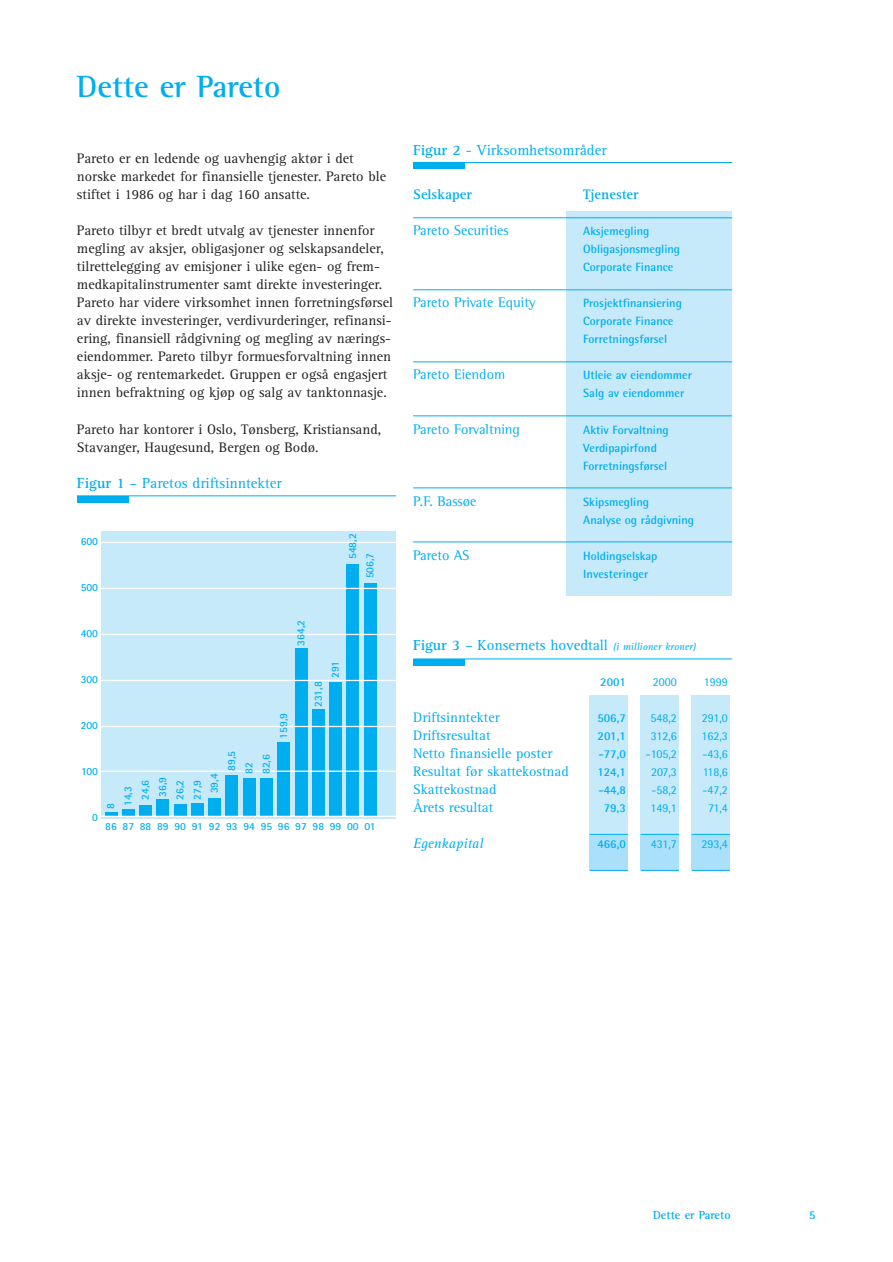
<style>
.page{position:relative;width:893px;height:1262px;background:#fff}
.page>*{position:absolute;margin:0;border:0;box-sizing:border-box;transform-origin:0 0}
.t1{font:700 31.5px "Rotis Semi Serif";color:#00aeef}
.t2{font:15px "Rotis Serif";color:#00aeef}
.t3{font:14.25px/18px "Rotis Serif";color:#231f20}
.t4{font:14.25px "Rotis Serif";color:#00aeef}
.t5{font:14.25px "Rotis Semi Serif";color:#00aeef}
.t6{font:700 14.25px "Rotis Serif";color:#00aeef}
.t7{font:italic 14.25px "Rotis Serif";color:#00aeef}
.t8{font:700 12px/18px "Rotis Semi Sans";color:#00aeef}
.t9{font:12px "Rotis Semi Sans";color:#00aeef}
.t10{font:700 12px "Rotis Semi Serif";color:#00aeef}
.t11{font:700 10.8px/17.2px "Rotis Sans Serif";color:#00aeef}
.s1{font-weight:700}
.s2{font-style:italic;font-size:10.5px}
</style>
<div class="page">
<div style="left:640px;top:695px;width:39px;height:175px;background:#aae0f9"></div>
<div style="left:640px;top:695px;width:39px;height:139px;background:#c6eafa"></div>
<hr style="left:640px;top:834px;width:39px;height:1px;background:#00aeef">
<hr style="left:640px;top:870px;width:39px;height:1px;background:#00aeef">
<div style="left:691px;top:695px;width:39px;height:175px;background:#aae0f9"></div>
<div style="left:691px;top:695px;width:39px;height:139px;background:#c6eafa"></div>
<hr style="left:691px;top:834px;width:39px;height:1px;background:#00aeef">
<hr style="left:691px;top:870px;width:39px;height:1px;background:#00aeef">
<div style="left:589px;top:695px;width:39px;height:175px;background:#aae0f9"></div>
<div style="left:589px;top:695px;width:39px;height:139px;background:#c6eafa"></div>
<hr style="left:589px;top:834px;width:39px;height:1px;background:#00aeef">
<hr style="left:589px;top:870px;width:39px;height:1px;background:#00aeef">
<div style="left:566px;top:211px;width:166px;height:385px;background:#c6eafa"></div>
<hr style="left:413px;top:217px;width:319px;height:1px;background:#00aeef">
<hr style="left:413px;top:289px;width:319px;height:1px;background:#00aeef">
<hr style="left:413px;top:361px;width:319px;height:1px;background:#00aeef">
<hr style="left:413px;top:415px;width:319px;height:1px;background:#00aeef">
<hr style="left:413px;top:487px;width:319px;height:1px;background:#00aeef">
<hr style="left:413px;top:541px;width:319px;height:1px;background:#00aeef">
<hr style="left:413px;top:162px;width:319px;height:1px;background:#00aeef">
<div style="left:413px;top:162px;width:51px;height:7px;background:#00aeef"></div>
<hr style="left:413px;top:658px;width:319px;height:1px;background:#00aeef">
<div style="left:413px;top:659px;width:51px;height:6px;background:#00aeef"></div>
<div style="left:102px;top:531px;width:294px;height:287px;background:#c6eafa"></div>
<hr style="left:77px;top:495px;width:319px;height:1px;background:#00aeef">
<div style="left:77px;top:496px;width:51px;height:6px;background:#00aeef"></div>
<hr style="left:105px;top:812px;width:12px;height:4px;background:#00aeef">
<div style="left:122px;top:809px;width:13px;height:7px;background:#00aeef"></div>
<div style="left:139px;top:805px;width:13px;height:11px;background:#00aeef"></div>
<div style="left:157px;top:799px;width:12px;height:17px;background:#00aeef"></div>
<div style="left:174px;top:804px;width:12px;height:12px;background:#00aeef"></div>
<div style="left:191px;top:803px;width:13px;height:13px;background:#00aeef"></div>
<div style="left:208px;top:798px;width:13px;height:18px;background:#00aeef"></div>
<div style="left:226px;top:775px;width:12px;height:41px;background:#00aeef"></div>
<div style="left:243px;top:778px;width:12px;height:38px;background:#00aeef"></div>
<div style="left:260px;top:778px;width:13px;height:38px;background:#00aeef"></div>
<div style="left:277px;top:742px;width:13px;height:74px;background:#00aeef"></div>
<div style="left:295px;top:648px;width:12px;height:168px;background:#00aeef"></div>
<div style="left:312px;top:709px;width:12px;height:107px;background:#00aeef"></div>
<div style="left:329px;top:682px;width:13px;height:134px;background:#00aeef"></div>
<div style="left:346px;top:564px;width:13px;height:252px;background:#00aeef"></div>
<div style="left:364px;top:583px;width:12px;height:233px;background:#00aeef"></div>
<hr style="left:98px;top:815px;width:298px;height:2px;background:#fff">
<hr style="left:98px;top:770px;width:298px;height:2px;background:#fff">
<hr style="left:98px;top:726px;width:298px;height:1px;background:#fff">
<hr style="left:98px;top:680px;width:298px;height:1px;background:#fff">
<hr style="left:98px;top:634px;width:298px;height:1px;background:#fff">
<hr style="left:98px;top:588px;width:298px;height:1px;background:#fff">
<hr style="left:98px;top:542px;width:298px;height:1px;background:#fff">
<h1 class="t1" style="left:77px;top:75px;width:205px">Dette er Pareto</h1>
<p class="t3" style="left:77px;top:151px;width:310px">Pareto er en ledende og uavhengig aktør i det norske markedet for finansielle tjenester. Pareto ble stiftet i 1986 og har i dag 160 ansatte.</p>
<p class="t3" style="left:77px;top:223px;width:317px">Pareto tilbyr et bredt utvalg av tjenester innenfor megling av aksjer, obligasjoner og selskapsandeler, tilrettelegging av emisjoner i ulike egen- og frem&shy;medkapitalinstrumenter samt direkte investeringer.<br>Pareto har videre virksomhet innen forretningsførsel av direkte investeringer, verdivurderinger, refinansi&shy;ering, finansiell rådgivning og megling av nærings&shy;eiendommer. Pareto tilbyr formuesforvaltning innen aksje- og rentemarkedet. Gruppen er også engasjert innen befraktning og kjøp og salg av tanktonnasje.</p>
<p class="t3" style="left:77px;top:421px;width:306px">Pareto har kontorer i Oslo, Tønsberg, Kristiansand,<br>Stavanger, Haugesund, Bergen og Bodø.</p>
<p class="t2" style="left:77px;top:477px;width:206px"><span class="s1">Figur 1</span> – Paretos driftsinntekter</p>
<p class="t11" style="left:81px;top:533px;width:19px">600</p>
<p class="t11" style="left:81px;top:579px;width:19px">500</p>
<p class="t11" style="left:345px;top:578px;width:46px;text-indent:19px;rotate:-90deg">548,2<br>506,7</p>
<p class="t11" style="left:81px;top:625px;width:19px">400</p>
<p class="t11" style="left:81px;top:672px;width:19px">300</p>
<p class="t11" style="left:81px;top:718px;width:19px">200</p>
<p class="t11" style="left:81px;top:764px;width:19px">100</p>
<p class="t11" style="left:92px;top:810px;width:7px">0</p>
<p class="t11" style="left:103px;top:809px;width:7px;rotate:-90deg">8</p>
<p class="t11" style="left:293px;top:646px;width:27px;rotate:-90deg">364,2</p>
<p class="t11" style="left:120px;top:806px;width:21px;rotate:-90deg">14,3</p>
<p class="t11" style="left:138px;top:800px;width:21px;rotate:-90deg">24,6</p>
<p class="t11" style="left:155px;top:796px;width:21px;rotate:-90deg">36,9</p>
<p class="t11" style="left:172px;top:800px;width:21px;rotate:-90deg">26,2</p>
<p class="t11" style="left:189px;top:800px;width:21px;rotate:-90deg">27,9</p>
<p class="t11" style="left:207px;top:793px;width:21px;rotate:-90deg">39,4</p>
<p class="t11" style="left:224px;top:774px;width:25px;rotate:-90deg">89,5<br>82<br>82,6</p>
<p class="t11" style="left:276px;top:739px;width:27px;rotate:-90deg">159,9</p>
<p class="t11" style="left:310px;top:706px;width:27px;rotate:-90deg">231,8</p>
<p class="t11" style="left:328px;top:678px;width:19px;rotate:-90deg">291</p>
<p class="t11" style="left:105px;top:819px;width:272px">86 87 88 89 90 91 92 93 94 95 96 97 98 99 00 01</p>
<p class="t2" style="left:413px;top:144px;width:195px"><span class="s1">Figur 2</span> - Virksomhetsområder</p>
<p class="t6" style="left:413px;top:189px;width:60px">Selskaper</p>
<p class="t6" style="left:583px;top:189px;width:57px">Tjenester</p>
<p class="t5" style="left:413px;top:225px;width:97px">Pareto Securities</p>
<p class="t8" style="left:583px;top:223px;width:98px">Aksjemegling<br>Obligasjonsmegling<br>Corporate Finance</p>
<p class="t5" style="left:413px;top:297px;width:124px">Pareto Private Equity</p>
<p class="t8" style="left:583px;top:295px;width:100px">Prosjektfinansiering<br>Corporate Finance<br>Forretningsførsel</p>
<p class="t5" style="left:413px;top:369px;width:94px">Pareto Eiendom</p>
<p class="t8" style="left:583px;top:367px;width:110px">Utleie av eiendommer<br>Salg av eiendommer</p>
<p class="t5" style="left:413px;top:423px;width:108px">Pareto Forvaltning</p>
<p class="t8" style="left:583px;top:421px;width:87px">Aktiv Forvaltning<br>Verdipapirfond<br>Forretningsførsel</p>
<p class="t5" style="left:413px;top:495px;width:65px">P.F. Bassøe</p>
<p class="t8" style="left:583px;top:493px;width:112px">Skipsmegling<br>Analyse og rådgivning</p>
<p class="t5" style="left:413px;top:549px;width:58px">Pareto AS</p>
<p class="t8" style="left:583px;top:547px;width:76px">Holdingselskap<br>Investeringer</p>
<p class="t2" style="left:413px;top:639px;width:284px"><span class="s1">Figur 3</span> – Konsernets hovedtall <span class="s2">(i millioner kroner)</span></p>
<p class="t8" style="left:600px;top:673px;width:27px">2001</p>
<p class="t9" style="left:652px;top:677px;width:26px">2000</p>
<p class="t9" style="left:703px;top:677px;width:26px">1999</p>
<p class="t4" style="left:413px;top:711px;width:88px">Driftsinntekter</p>
<p class="t8" style="left:597px;top:709px;width:30px">506,7</p>
<p class="t9" style="left:650px;top:713px;width:28px">548,2</p>
<p class="t9" style="left:701px;top:713px;width:28px">291,0</p>
<p class="t4" style="left:413px;top:729px;width:79px">Driftsresultat</p>
<p class="t8" style="left:597px;top:727px;width:30px">201,1</p>
<p class="t9" style="left:650px;top:731px;width:28px">312,6</p>
<p class="t9" style="left:701px;top:731px;width:28px">162,3</p>
<p class="t4" style="left:413px;top:747px;width:141px">Netto finansielle poster</p>
<p class="t8" style="left:598px;top:745px;width:29px">-77,0</p>
<p class="t9" style="left:646px;top:749px;width:32px">-105,2</p>
<p class="t9" style="left:702px;top:749px;width:27px">-43,6</p>
<p class="t4" style="left:413px;top:765px;width:157px">Resultat før skattekostnad</p>
<p class="t8" style="left:597px;top:763px;width:30px">124,1</p>
<p class="t9" style="left:651px;top:767px;width:27px">207,3</p>
<p class="t9" style="left:702px;top:767px;width:27px">118,6</p>
<p class="t4" style="left:413px;top:783px;width:85px">Skattekostnad</p>
<p class="t8" style="left:598px;top:781px;width:29px">-44,8</p>
<p class="t9" style="left:651px;top:785px;width:27px">-58,2</p>
<p class="t9" style="left:702px;top:785px;width:27px">-47,2</p>
<p class="t4" style="left:413px;top:801px;width:82px">Årets resultat</p>
<p class="t8" style="left:603px;top:799px;width:23px">79,3</p>
<p class="t9" style="left:650px;top:803px;width:28px">149,1</p>
<p class="t9" style="left:708px;top:803px;width:21px">71,4</p>
<p class="t7" style="left:413px;top:837px;width:72px">Egenkapital</p>
<p class="t8" style="left:597px;top:835px;width:30px">466,0</p>
<p class="t9" style="left:650px;top:839px;width:28px">431,7</p>
<p class="t9" style="left:701px;top:839px;width:28px">293,4</p>
<p class="t10" style="left:653px;top:1211px;width:79px">Dette er Pareto</p>
<p class="t8" style="left:809px;top:1207px;width:8px">5</p>
</div>
